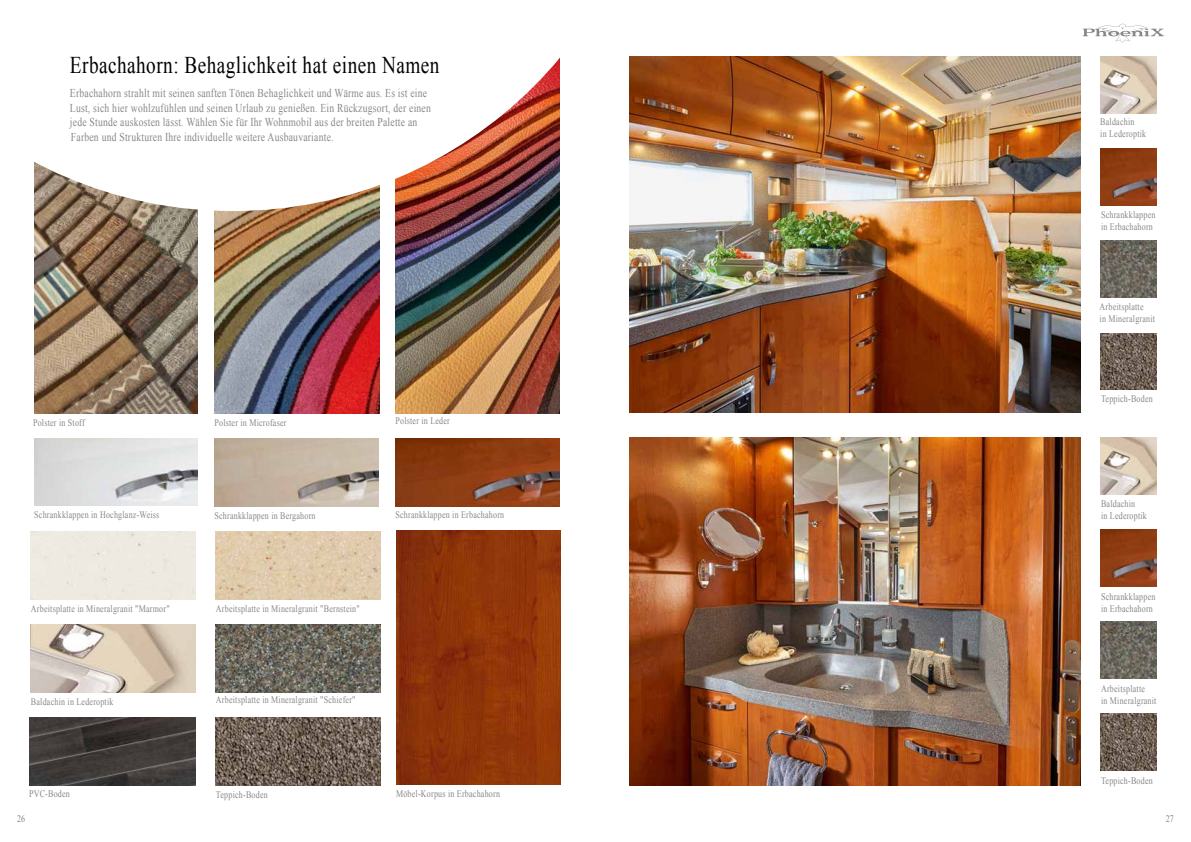
<style>
.page{position:relative;width:1191px;height:842px;background:#fff}
.page>*{position:absolute;margin:0;border:0;box-sizing:border-box;transform-origin:0 0}
.t1{font:24px "Times New Roman";letter-spacing:.025em;color:#000;scale:.8 1}
.t2{font:12px/14.4px "Times New Roman";letter-spacing:.025em;color:#868786;scale:.8 1}
.t3{font:10px/12px "Times New Roman";letter-spacing:.025em;color:#868786;scale:.8 1}
</style>
<div class="page">
<img style="left:214px;top:438px;width:165px;height:68px">
<img style="left:395px;top:438px;width:164px;height:68px">
<img style="left:34px;top:438px;width:163px;height:68px">
<img style="left:216px;top:717px;width:164px;height:68px">
<img style="left:29px;top:717px;width:166px;height:68px">
<img style="left:31px;top:624px;width:164px;height:68px">
<img style="left:396px;top:530px;width:164px;height:255px">
<img style="left:216px;top:531px;width:164px;height:68px">
<img style="left:216px;top:624px;width:164px;height:68px">
<img style="left:629px;top:57px;width:451px;height:356px">
<img style="left:629px;top:437px;width:451px;height:348px">
<img style="left:1100px;top:622px;width:57px;height:56px">
<img style="left:1100px;top:241px;width:57px;height:56px">
<img style="left:1100px;top:714px;width:57px;height:56px">
<img style="left:1100px;top:333px;width:57px;height:57px">
<img style="left:1100px;top:437px;width:57px;height:57px">
<img style="left:1100px;top:57px;width:57px;height:56px">
<img style="left:34px;top:211px;width:163px;height:202px">
<img style="left:395px;top:211px;width:164px;height:203px">
<img style="left:215px;top:211px;width:164px;height:203px">
<img style="left:1100px;top:530px;width:57px;height:56px">
<img style="left:1100px;top:149px;width:57px;height:57px">
<img style="left:34px;top:56px;width:624px;height:155px">
<svg style="left:1082px;top:24px;width:82px;height:19px"></svg>
<h1 class="t1" style="left:70px;top:49px;width:463px">Erbachahorn: Behaglichkeit hat einen Namen</h1>
<p class="t2" style="left:70px;top:86px;width:453px">Erbachahorn strahlt mit seinen sanften Tönen Behaglichkeit und Wärme aus. Es ist eine Lust, sich hier wohlzufühlen und seinen Urlaub zu genießen. Ein Rückzugsort, der einen jede Stunde auskosten lässt. Wählen Sie für Ihr Wohnmobil aus der breiten Palette an Farben und Strukturen Ihre individuelle weitere Ausbauvariante.</p>
<p class="t3" style="left:33px;top:416px;width:66px">Polster in Stoff</p>
<p class="t3" style="left:214px;top:417px;width:91px">Polster in Microfaser</p>
<p class="t3" style="left:395px;top:415px;width:70px">Polster in Leder</p>
<p class="t3" style="left:34px;top:509px;width:158px">Schrankklappen in Hochglanz-Weiss</p>
<p class="t3" style="left:214px;top:509px;width:128px">Schrankklappen in Bergahorn</p>
<p class="t3" style="left:395px;top:509px;width:137px">Schrankklappen in Erbachahorn</p>
<p class="t3" style="left:31px;top:602px;width:175px">Arbeitsplatte in Mineralgranit "Marmor"</p>
<p class="t3" style="left:216px;top:602px;width:181px">Arbeitsplatte in Mineralgranit "Bernstein"</p>
<p class="t3" style="left:31px;top:695px;width:105px">Baldachin in Lederoptik</p>
<p class="t3" style="left:216px;top:694px;width:176px">Arbeitsplatte in Mineralgranit "Schiefer"</p>
<p class="t3" style="left:29px;top:788px;width:53px">PVC-Boden</p>
<p class="t3" style="left:216px;top:789px;width:66px">Teppich-Boden</p>
<p class="t3" style="left:396px;top:788px;width:131px">Möbel-Korpus in Erbachahorn</p>
<p class="t3" style="left:1100px;top:115px;width:59px">Baldachin<br>in Lederoptik</p>
<p class="t3" style="left:1101px;top:208px;width:70px">Schrankklappen in Erbachahorn</p>
<p class="t3" style="left:1099px;top:301px;width:71px">Arbeitsplatte<br>in Mineralgranit</p>
<p class="t3" style="left:1101px;top:393px;width:66px">Teppich-Boden</p>
<p class="t3" style="left:1101px;top:497px;width:59px">Baldachin<br>in Lederoptik</p>
<p class="t3" style="left:1101px;top:590px;width:70px">Schrankklappen in Erbachahorn</p>
<p class="t3" style="left:1101px;top:682px;width:71px">Arbeitsplatte<br>in Mineralgranit</p>
<p class="t3" style="left:1101px;top:774px;width:66px">Teppich-Boden</p>
<p class="t3" style="left:17px;top:813px;width:11px">26</p>
<p class="t3" style="left:1166px;top:813px;width:11px">27</p>
</div>
